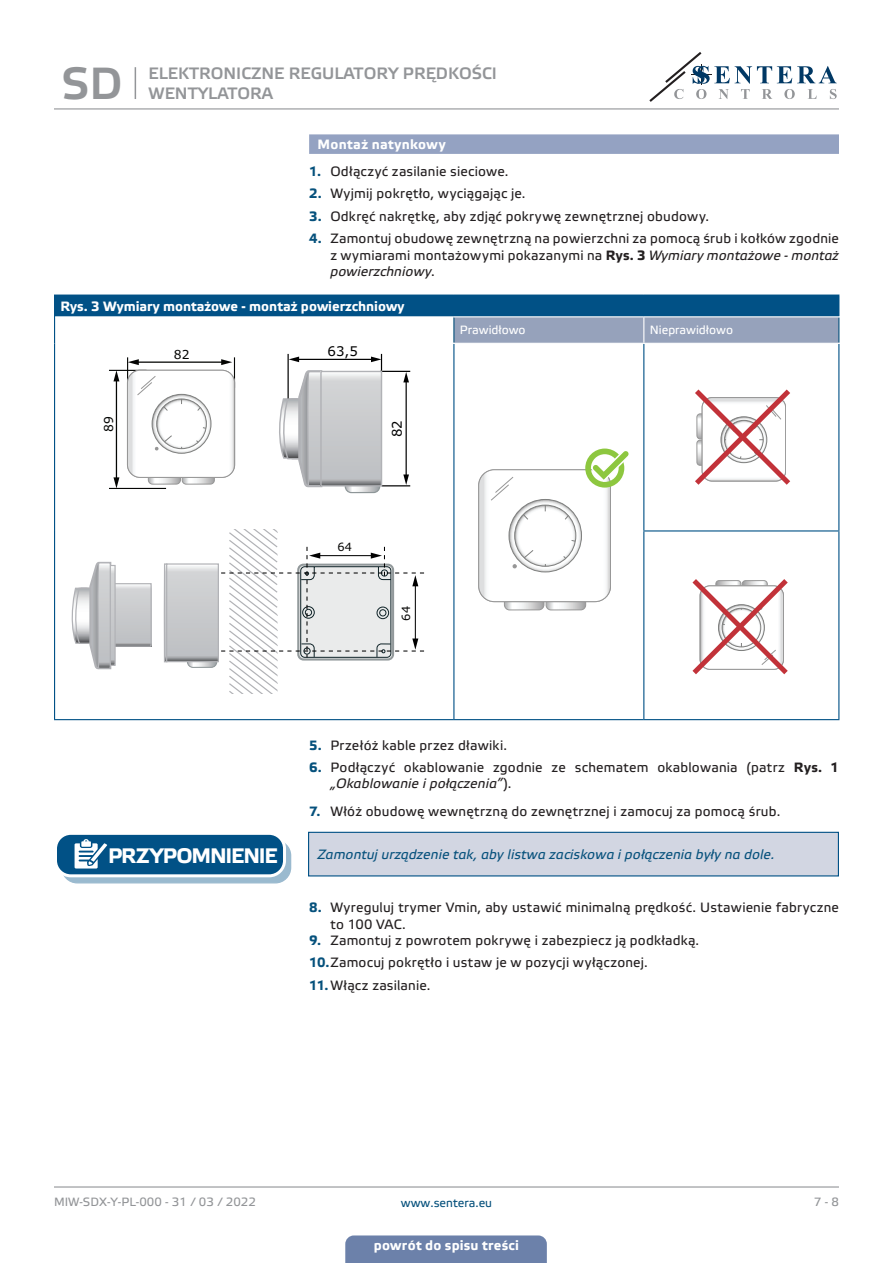
<style>
.page{position:relative;width:893px;height:1263px;background:#fff}
.page>*{position:absolute;margin:0;border:0;box-sizing:border-box;transform-origin:0 0}
.t1{font:45px "Etelka Medium Pro";color:#939598}
.t2{font:700 21px "Etelka Text Pro";letter-spacing:-.055em;color:#fff}
.t3{font:16.5px/19.8px "Etelka Medium Pro";color:#939598}
.t4{font:13.5px/16.2px "Etelka Text Pro";letter-spacing:.015em;color:#231f20}
.attention{font:italic 13.5px "Etelka Text Pro";letter-spacing:.005em;color:#06517c}
.head-table{font:700 13.5px "Etelka Text Pro";color:#fff}
.head-table-2{font:700 13.5px "Etelka Text Pro";letter-spacing:.02em;color:#fff}
.Number-roman{font:700 13.5px "Etelka Text Pro";letter-spacing:.025em;color:#fff}
.t5{font:13.35px "Verdana";color:#000}
.t6{font:12.45px "Verdana";color:#040503}
.t7{font:12px "Etelka Text Pro";color:#939598}
.head-table-3{font:12px "Etelka Text Pro";color:#fff}
.t8{font:12px "Etelka Text Pro";color:#06517c}
.t9{font:11.4px "Verdana";color:#050504}
.s1{font-weight:700;color:#06517c}
.s2{font-weight:700}
.s3{font-style:italic}
</style>
<div class="page">
<hr style="left:54px;top:108px;width:785px;height:1px;background:#939598">
<hr style="left:54px;top:1186px;width:785px;height:1px;background:#939598">
<svg style="left:649px;top:52px;width:188px;height:50px"></svg>
<div style="left:345px;top:1235px;width:202px;height:28px;background:#6c81aa"></div>
<div style="left:309px;top:134px;width:530px;height:20px;background:#94a2c2"></div>
<div style="left:55px;top:295px;width:784px;height:22px;background:#015186"></div>
<hr style="left:54px;top:295px;width:400px;height:1px;background:#015186">
<svg style="left:54px;top:296px;width:1px;height:47px"></svg>
<hr style="left:54px;top:343px;width:1px;height:188px;background:#015186">
<hr style="left:453px;top:344px;width:1px;height:187px;background:#015186">
<hr style="left:643px;top:344px;width:1px;height:186px;background:#015186">
<hr style="left:838px;top:344px;width:1px;height:186px;background:#015186">
<hr style="left:54px;top:531px;width:1px;height:188px;background:#015186">
<hr style="left:453px;top:531px;width:1px;height:188px;background:#015186">
<hr style="left:643px;top:530px;width:196px;height:1px;background:#015186">
<hr style="left:643px;top:531px;width:1px;height:188px;background:#015186">
<hr style="left:838px;top:531px;width:1px;height:188px;background:#015186">
<hr style="left:54px;top:719px;width:400px;height:1px;background:#015186">
<hr style="left:454px;top:719px;width:190px;height:1px;background:#015186">
<hr style="left:644px;top:719px;width:195px;height:1px;background:#015186">
<hr style="left:55px;top:316px;width:399px;height:1px;background:#fff">
<svg style="left:453px;top:316px;width:386px;height:27px;background:#98a4bc"></svg>
<hr style="left:454px;top:316px;width:190px;height:1px;background:#fff">
<hr style="left:644px;top:316px;width:195px;height:1px;background:#fff">
<svg style="left:163px;top:563px;width:5px;height:100px"></svg>
<svg style="left:168px;top:566px;width:19px;height:94px;background:#c7c9cb"></svg>
<div style="left:166px;top:563px;width:53px;height:99px;border:1px solid #b1b2b6"></div>
<svg style="left:187px;top:529px;width:237px;height:164px"></svg>
<svg style="left:116px;top:585px;width:34px;height:60px;background:#c8cacc"></svg>
<div style="left:110px;top:583px;width:42px;height:64px;border:1px solid #b1b2b6"></div>
<svg style="left:71px;top:561px;width:45px;height:109px"></svg>
<hr style="left:109px;top:488px;width:57px;height:1px;background:#040503">
<hr style="left:109px;top:370px;width:38px;height:1px;background:#040503">
<hr style="left:116px;top:379px;width:1px;height:100px;background:#040503">
<svg style="left:113px;top:477px;width:6px;height:11px"></svg>
<svg style="left:113px;top:370px;width:6px;height:11px"></svg>
<svg style="left:127px;top:357px;width:108px;height:127px"></svg>
<hr style="left:287px;top:354px;width:2px;height:74px;background:#000">
<hr style="left:380px;top:371px;width:30px;height:1px;background:#000">
<hr style="left:297px;top:359px;width:76px;height:1px;background:#000">
<svg style="left:371px;top:354px;width:11px;height:17px"></svg>
<hr style="left:406px;top:380px;width:1px;height:96px;background:#000">
<svg style="left:345px;top:474px;width:65px;height:19px"></svg>
<svg style="left:403px;top:372px;width:6px;height:10px"></svg>
<svg style="left:279px;top:357px;width:45px;height:131px"></svg>
<svg style="left:322px;top:373px;width:58px;height:112px;background:#c7c8cb"></svg>
<div style="left:320px;top:371px;width:62px;height:116px;border:1px solid #b1b2b6"></div>
<svg style="left:479px;top:448px;width:150px;height:162px"></svg>
<svg style="left:695px;top:389px;width:96px;height:96px"></svg>
<svg style="left:692px;top:579px;width:96px;height:96px"></svg>
<div style="left:62px;top:840px;width:229px;height:43px;background:linear-gradient(to right,#99b9cf,#9cbbd0);border-radius:15px"></div>
<div style="left:61px;top:840px;width:230px;height:43px;border:1px solid #015186;border-radius:15px"></div>
<div style="left:56px;top:833px;width:228px;height:43px;background:#015186;border-radius:15px"></div>
<div style="left:54px;top:832px;width:232px;height:45px;border:3px solid #fff;border-radius:15px"></div>
<svg style="left:75px;top:839px;width:38px;height:37px"></svg>
<div style="left:309px;top:832px;width:529px;height:44px;background:#d2d6e2"></div>
<div style="left:308px;top:832px;width:531px;height:44px;border:1px solid #015186"></div>
<hr style="left:135px;top:67px;width:1px;height:32px;background:#939598">
<h1 class="t1" style="left:61px;top:59px;width:63px">SD</h1>
<p class="t3" style="left:149px;top:64px;width:350px">ELEKTRONICZNE REGULATORY PRĘDKOŚCI<br>WENTYLATORA</p>
<p class="Number-roman" style="left:318px;top:136px;width:130px">Montaż natynkowy</p>
<p class="t4" style="left:309px;top:164px;width:201px"><span class="s1">1.</span> Odłączyć zasilanie sieciowe.</p>
<p class="t4" style="left:309px;top:186px;width:218px"><span class="s1">2.</span> Wyjmij pokrętło, wyciągając je.</p>
<p class="t4" style="left:309px;top:209px;width:401px"><span class="s1">3.</span> Odkręć nakrętkę, aby zdjąć pokrywę zewnętrznej obudowy.</p>
<p class="t4" style="left:330px;top:231px;width:510px;text-align:justify;text-indent:-21px"><span class="s1">4.</span> Zamontuj obudowę zewnętrzną na powierzchni za pomocą śrub i kołków zgodnie z wymiarami montażowymi pokazanymi na <span class="s2">Rys. 3</span> <span class="s3">Wymiary montażowe - montaż powierzchniowy</span>.</p>
<p class="head-table" style="left:61px;top:298px;width:345px">Rys. 3 Wymiary montażowe - montaż powierzchniowy</p>
<p class="t6" style="left:100px;top:432px;width:17px;rotate:-90deg">89</p>
<p class="t6" style="left:174px;top:346px;width:17px">82</p>
<p class="t5" style="left:328px;top:342px;width:32px">63,5</p>
<p class="t5" style="left:388px;top:437px;width:18px;rotate:-90deg">82</p>
<p class="t9" style="left:337px;top:539px;width:16px">64</p>
<p class="t9" style="left:398px;top:620px;width:16px;rotate:-90deg">64</p>
<p class="head-table-3" style="left:460px;top:324px;width:67px">Prawidłowo</p>
<p class="head-table-3" style="left:650px;top:324px;width:85px">Nieprawidłowo</p>
<p class="t4" style="left:309px;top:738px;width:199px"><span class="s1">5.</span> Przełóż kable przez dławiki.</p>
<p class="t4" style="left:330px;top:760px;width:510px;text-indent:-21px"><span class="s1">6.</span> Podłączyć okablowanie zgodnie ze schematem okablowania (patrz <span class="s2">Rys. 1 </span><span class="s3">„Okablowanie i połączenia”</span>).</p>
<p class="t4" style="left:309px;top:804px;width:473px"><span class="s1">7.</span> Włóż obudowę wewnętrzną do zewnętrznej i zamocuj za pomocą śrub.</p>
<p class="t2" style="left:108px;top:842px;width:171px">PRZYPOMNIENIE</p>
<p class="attention" style="left:318px;top:847px;width:458px">Zamontuj urządzenie tak, aby listwa zaciskowa i połączenia były na dole.</p>
<p class="t4" style="left:330px;top:900px;width:510px;text-indent:-21px"><span class="s1">8.</span> Wyreguluj trymer Vmin, aby ustawić minimalną prędkość. Ustawienie fabryczne to 100 VAC.</p>
<p class="t4" style="left:309px;top:933px;width:392px"><span class="s1">9.</span> Zamontuj z powrotem pokrywę i zabezpiecz ją podkładką.</p>
<p class="t4" style="left:309px;top:955px;width:340px"><span class="s1">10.</span>Zamocuj pokrętło i ustaw je w pozycji wyłączonej.</p>
<p class="t4" style="left:309px;top:978px;width:123px"><span class="s1">11.</span>Włącz zasilanie.</p>
<p class="t7" style="left:54px;top:1195px;width:203px">MIW-SDX-Y-PL-000 - 31 / 03 / 2022</p>
<p class="t8" style="left:401px;top:1196px;width:93px">www.sentera.eu</p>
<p class="t7" style="left:814px;top:1195px;width:27px">7 - 8</p>
<p class="head-table-2" style="left:374px;top:1237px;width:147px">powrót do spisu treści</p>
</div>
